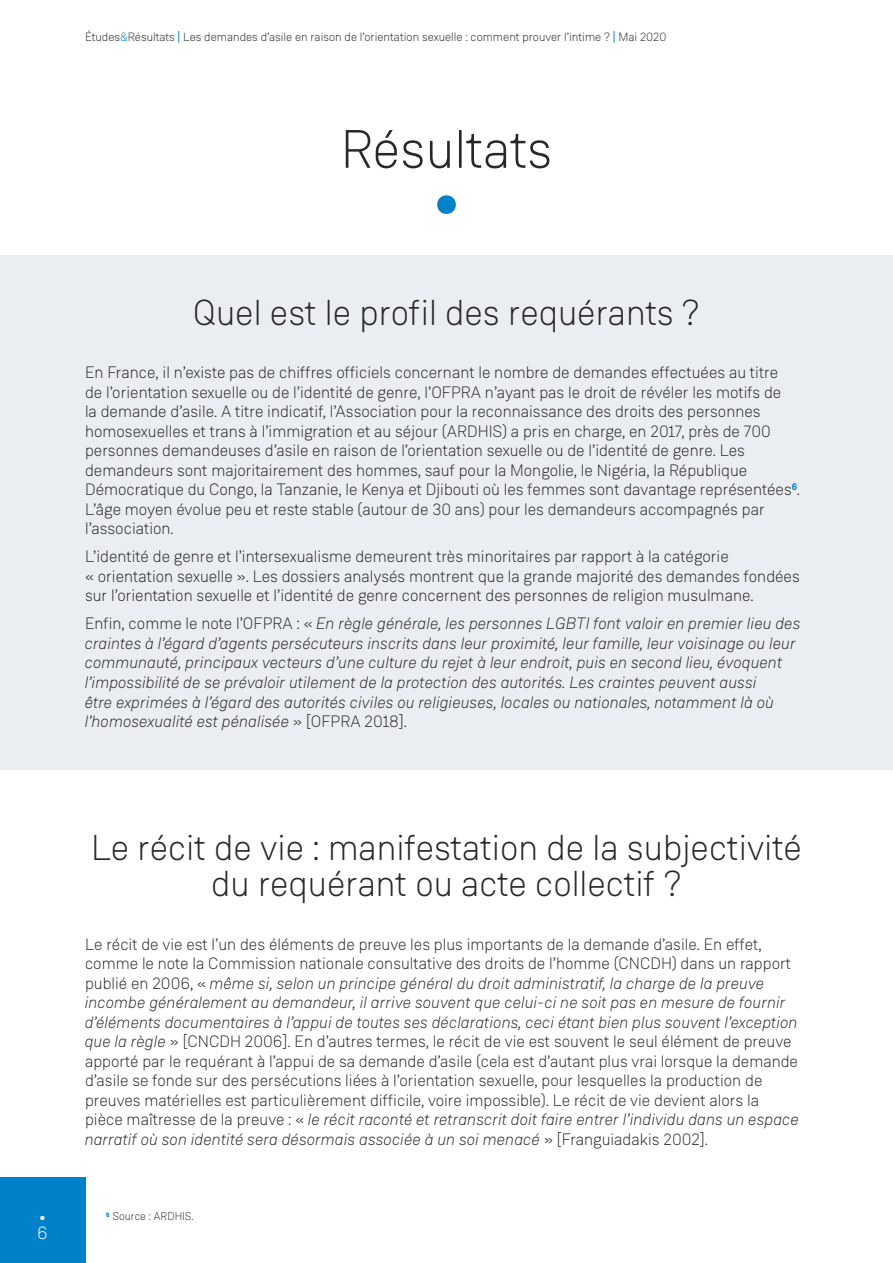
<style>
.page{position:relative;width:893px;height:1263px;background:#fff}
.page>*{position:absolute;margin:0;border:0;box-sizing:border-box;transform-origin:0 0}
.t1{font:700 108px "Weissenhof Grotesk";color:#0081c9}
.t2{font:300 54px "Weissenhof Grotesk";color:#282827}
.t3{font:300 36px/36px "Weissenhof Grotesk";color:#282827;text-align:center}
.t4{font:900 18px "Mirador";color:#fff}
.t5{font:300 18px "Weissenhof Grotesk";color:#fff}
.t6{font:300 16.5px "Weissenhof Grotesk";color:#282827}
.t7{font:italic 300 16.5px "Weissenhof Grotesk";color:#282827}
.t8{font:300 12px "Weissenhof Grotesk";color:#282827}
.t9{font:300 11.25px "Weissenhof Grotesk";color:#282827}
.t10{font:700 9.6px "Weissenhof Grotesk";color:#0081c9}
.s1{color:#0081c9}
.s2{font-weight:400;color:#0086cc}
.s3{font-style:normal}
.s4{font-style:italic}
</style>
<div class="page">
<div style="left:0;top:1178px;width:85px;height:85px;background:#0081c9"></div>
<div style="left:0;top:255px;width:893px;height:514px;background:#eaedf1"></div>
<p class="t8" style="left:85px;top:30px;width:583px">Études<span class="s1">&amp;</span>Résultats <span class="s2">|</span> Les demandes d’asile en raison de l’orientation sexuelle : comment prouver l’intime ? <span class="s2">|</span> Mai 2020</p>
<h1 class="t2" style="left:341px;top:117px;width:213px">Résultats</h1>
<h1 class="t1" style="left:431px;top:107px;width:32px">.</h1>
<h2 class="t3" style="left:193px;top:294px;width:509px">Quel est le profil des requérants ?</h2>
<p class="t6" style="left:85px;top:363px;width:695px">En France, il n’existe pas de chiffres officiels concernant le nombre de demandes effectuées au titre</p>
<p class="t6" style="left:85px;top:382px;width:698px">de l’orientation sexuelle ou de l’identité de genre, l’OFPRA n’ayant pas le droit de révéler les motifs de</p>
<p class="t6" style="left:85px;top:402px;width:677px">la demande d’asile. A titre indicatif, l’Association pour la reconnaissance des droits des personnes</p>
<p class="t6" style="left:85px;top:421px;width:687px">homosexuelles et trans à l’immigration et au séjour (ARDHIS) a pris en charge, en 2017, près de 700</p>
<p class="t6" style="left:85px;top:441px;width:661px">personnes demandeuses d’asile en raison de l’orientation sexuelle ou de l’identité de genre. Les</p>
<p class="t6" style="left:85px;top:460px;width:664px">demandeurs sont majoritairement des hommes, sauf pour la Mongolie, le Nigéria, la République</p>
<p class="t6" style="left:85px;top:480px;width:717px">Démocratique du Congo, la Tanzanie, le Kenya et Djibouti où les femmes sont davantage représentées .</p>
<p class="t10" style="left:792px;top:481px;width:7px">6</p>
<p class="t6" style="left:85px;top:499px;width:681px">L’âge moyen évolue peu et reste stable (autour de 30 ans) pour les demandeurs accompagnés par</p>
<p class="t6" style="left:85px;top:519px;width:90px">l’association.</p>
<p class="t6" style="left:85px;top:547px;width:645px">L’identité de genre et l’intersexualisme demeurent très minoritaires par rapport à la catégorie</p>
<p class="t6" style="left:85px;top:566px;width:716px">« orientation sexuelle ». Les dossiers analysés montrent que la grande majorité des demandes fondées</p>
<p class="t6" style="left:85px;top:586px;width:670px">sur l’orientation sexuelle et l’identité de genre concernent des personnes de religion musulmane.</p>
<p class="t7" style="left:85px;top:614px;width:717px"><span class="s3">Enfin, comme le note l’OFPRA : «</span> En règle générale, les personnes LGBTI font valoir en premier lieu des</p>
<p class="t7" style="left:85px;top:633px;width:713px">craintes à l’égard d’agents persécuteurs inscrits dans leur proximité, leur famille, leur voisinage ou leur</p>
<p class="t7" style="left:85px;top:653px;width:699px">communauté, principaux vecteurs d’une culture du rejet à leur endroit, puis en second lieu, évoquent</p>
<p class="t7" style="left:85px;top:672px;width:673px">l’impossibilité de se prévaloir utilement de la protection des autorités. Les craintes peuvent aussi</p>
<p class="t7" style="left:85px;top:692px;width:691px">être exprimées à l’égard des autorités civiles ou religieuses, locales ou nationales, notamment là où</p>
<p class="t7" style="left:85px;top:711px;width:323px">l’homosexualité est pénalisée <span class="s3">» [OFPRA 2018].</span></p>
<p class="t4" style="left:40px;top:1203px;width:6px">.</p>
<p class="t5" style="left:37px;top:1222px;width:12px">6</p>
<h2 class="t3" style="left:91px;top:829px;width:712px">Le récit de vie : manifestation de la subjectivité du requérant ou acte collectif ?</h2>
<p class="t6" style="left:85px;top:934px;width:678px">Le récit de vie est l’un des éléments de preuve les plus importants de la demande d’asile. En effet,</p>
<p class="t6" style="left:85px;top:954px;width:707px">comme le note la Commission nationale consultative des droits de l’homme (CNCDH) dans un rapport</p>
<p class="t7" style="left:85px;top:973px;width:681px"><span class="s3">publié en 2006, «</span> même si, selon un principe général du droit administratif, la charge de la preuve</p>
<p class="t7" style="left:85px;top:993px;width:702px">incombe généralement au demandeur, il arrive souvent que celui-ci ne soit pas en mesure de fournir</p>
<p class="t7" style="left:85px;top:1012px;width:714px">d’éléments documentaires à l’appui de toutes ses déclarations, ceci étant bien plus souvent l’exception</p>
<p class="t6" style="left:85px;top:1032px;width:708px"><span class="s4">que la règle</span> » [CNCDH 2006]. En d’autres termes, le récit de vie est souvent le seul élément de preuve</p>
<p class="t6" style="left:85px;top:1051px;width:714px">apporté par le requérant à l’appui de sa demande d’asile (cela est d’autant plus vrai lorsque la demande</p>
<p class="t6" style="left:85px;top:1071px;width:679px">d’asile se fonde sur des persécutions liées à l’orientation sexuelle, pour lesquelles la production de</p>
<p class="t6" style="left:85px;top:1090px;width:675px">preuves matérielles est particulièrement difficile, voire impossible). Le récit de vie devient alors la</p>
<p class="t7" style="left:85px;top:1110px;width:716px"><span class="s3">pièce maîtresse de la preuve : «</span> le récit raconté et retranscrit doit faire entrer l’individu dans un espace</p>
<p class="t7" style="left:85px;top:1129px;width:624px">narratif où son identité sera désormais associée à un soi menacé <span class="s3">» [Franguiadakis 2002].</span></p>
<p class="t9" style="left:106px;top:1210px;width:89px"><sup>6</sup> Source : ARDHIS.</p>
</div>
